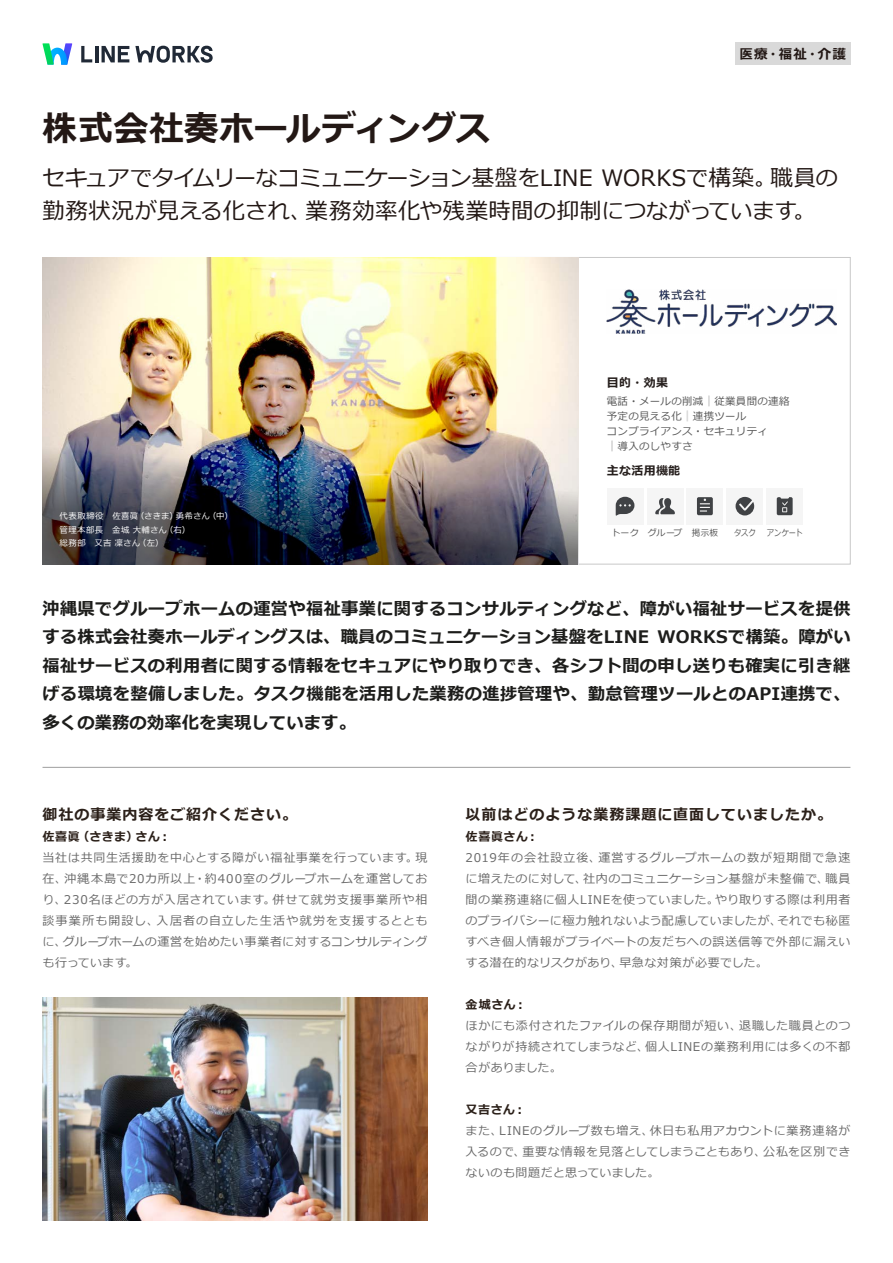
<style>
.page{position:relative;width:893px;height:1263px;background:#fff}
.page>*{position:absolute;margin:0;border:0;box-sizing:border-box;transform-origin:0 0}
.t1{font:700 34.5px "Meiryo";letter-spacing:.02em;color:#231815}
.t2{font:22.5px "Meiryo";letter-spacing:-.005em;color:#231815}
.t3{font:700 17.25px/28.5px "Meiryo";letter-spacing:.02em;color:#1d1d1b;text-align:right}
.t4{font:700 15px "Meiryo";letter-spacing:.065em;color:#2b2019}
.t5{font:700 13.5px "Meiryo";color:#231815}
.t6{font:12px/21px "Meiryo";letter-spacing:.045em;color:#6a6a6a}
.t7{font:12px/21px "Meiryo";letter-spacing:.025em;color:#6a6a6a}
.t8{font:12px/21px "Meiryo";letter-spacing:.005em;color:#6a6a6a}
.t9{font:700 12px "Meiryo";letter-spacing:.045em;color:#2b2019}
.t10{font:12px "Meiryo";letter-spacing:.08em;color:#6a6a6a}
.t11{font:12px/21px "Meiryo";letter-spacing:.02em;color:#6a6a6a}
.t12{font:12px "Meiryo";letter-spacing:.065em;color:#6a6a6a}
.t13{font:12px "Meiryo";letter-spacing:.01em;color:#6a6a6a}
.t14{font:12px "Meiryo";letter-spacing:.075em;color:#6a6a6a}
.t15{font:12px "Meiryo";letter-spacing:.09em;color:#6a6a6a}
.t16{font:700 12px "Meiryo";letter-spacing:.025em;color:#251e1c}
.t17{font:10.5px/15px "Meiryo";letter-spacing:.025em;color:#585858}
.t18{font:9px "Meiryo";letter-spacing:.025em;color:#585858;scale:.8 1}
.t19{font:9px "Meiryo";letter-spacing:.025em;color:#585858}
.t20{font:9px "Meiryo";letter-spacing:.025em;color:#585858;scale:.95 1}
.t21{font:8.4px/13.5px "Meiryo";letter-spacing:.045em;color:#fff}
.s1{font-size:10.05px;color:#dcdcdc}
</style>
<div class="page">
<svg style="left:42px;top:43px;width:30px;height:22px"></svg>
<svg style="left:81px;top:46px;width:11px;height:16px"></svg>
<hr style="left:95px;top:46px;width:4px;height:16px;background:#202936">
<svg style="left:102px;top:46px;width:27px;height:16px"></svg>
<svg style="left:135px;top:46px;width:78px;height:17px"></svg>
<img style="left:43px;top:257px;width:535px;height:167px">
<div style="left:735px;top:43px;width:115px;height:22px;background:#d9d9d9"></div>
<img style="left:607px;top:290px;width:229px;height:44px">
<hr style="left:43px;top:767px;width:807px;height:1px;background:#9e9e9e">
<img style="left:43px;top:997px;width:384px;height:223px">
<div style="left:607px;top:488px;width:36px;height:36px;background:#f5f5f5"></div>
<svg style="left:616px;top:497px;width:18px;height:19px"></svg>
<div style="left:647px;top:488px;width:36px;height:36px;background:#f5f5f5"></div>
<svg style="left:655px;top:498px;width:20px;height:16px"></svg>
<div style="left:687px;top:488px;width:36px;height:36px;background:#f5f5f5"></div>
<svg style="left:697px;top:497px;width:16px;height:18px"></svg>
<div style="left:727px;top:488px;width:36px;height:36px;background:#f5f5f5"></div>
<svg style="left:736px;top:497px;width:18px;height:18px"></svg>
<div style="left:766px;top:488px;width:37px;height:36px;background:#f5f5f5"></div>
<svg style="left:777px;top:497px;width:16px;height:18px"></svg>
<img style="left:43px;top:424px;width:535px;height:140px">
<h1 class="t1" style="left:43px;top:104px;width:449px">株式会社奏ホールディングス</h1>
<p class="t5" style="left:739px;top:44px;width:108px">医療・福祉・介護</p>
<h2 class="t2" style="left:43px;top:162px;width:736px">セキュアでタイムリーなコミュニケーション基盤をLINE WORKSで構築。</h2>
<h2 class="t2" style="left:771px;top:162px;width:69px">職員の</h2>
<h2 class="t2" style="left:43px;top:195px;width:271px">勤務状況が見える化され、</h2>
<h2 class="t2" style="left:306px;top:195px;width:493px">業務効率化や残業時間の抑制につながっています</h2>
<h2 class="t2" style="left:793px;top:195px;width:24px">。</h2>
<p class="t21" style="left:136px;top:510px;width:43px">（さきま）</p>
<p class="t21" style="left:208px;top:510px;width:26px">（中(</p>
<p class="t21" style="left:60px;top:510px;width:80px">代表取締役　佐喜眞</p>
<p class="t21" style="left:176px;top:510px;width:36px">勇希さん</p>
<p class="t21" style="left:165px;top:523px;width:27px">（右(</p>
<p class="t21" style="left:138px;top:523px;width:30px;text-indent:-79px">管理本部長　金城大輔さん（左(</p>
<p class="t21" style="left:60px;top:537px;width:82px">総務部　又吉凜さん</p>
<p class="t16" style="left:607px;top:374px;width:63px">目的・効果</p>
<p class="t17" style="left:607px;top:394px;width:184px">電話・メールの削減<span class="s1">｜</span>従業員間の連絡予定の見える化<span class="s1">｜</span>連携ツール<br>コンプライアンス・セキュリティ<br><span class="s1">｜</span>導入のしやすさ</p>
<p class="t16" style="left:607px;top:462px;width:75px">主な活用機能</p>
<p class="t19" style="left:611px;top:526px;width:29px">トーク</p>
<p class="t19" style="left:648px;top:526px;width:36px">グループ</p>
<p class="t20" style="left:692px;top:526px;width:29px">掲示板</p>
<p class="t18" style="left:734px;top:526px;width:28px">タスク</p>
<p class="t18" style="left:767px;top:526px;width:46px">アンケート</p>
<h3 class="t3" style="left:43px;top:595px;width:810px">沖縄県でグループホームの運営や福祉事業に関するコンサルティングなど、障がい福祉サービスを提供<br>WORKSで構築。障がい</h3>
<h3 class="t3" style="left:43px;top:623px;width:810px;text-align:left">する株式会社奏ホールディングスは、職員のコミュニケーション基盤をLINE<br>福祉サービスの利用者に関する情報をセキュアにやり取りでき、各シフト間の申し送りも確実に引き継げる環境を整備しました。タスク機能を活用した業務の進捗管理や、勤怠管理ツールとのAPI連携で、多くの業務の効率化を実現しています。</h3>
<p class="t4" style="left:43px;top:804px;width:256px">御社の事業内容をご紹介ください。</p>
<p class="t9" style="left:136px;top:828px;width:37px">さん：</p>
<p class="t9" style="left:43px;top:828px;width:39px">佐喜眞</p>
<p class="t9" style="left:77px;top:828px;width:62px">（さきま）</p>
<p class="t6" style="left:64px;top:848px;width:364px;text-indent:-22px">当社は共同生活援助を中心とする障がい福祉事業を行っています。沖縄本島で20カ所以上・約400室のグループホームを運営してお</p>
<p class="t6" style="left:415px;top:848px;width:13px">現</p>
<p class="t6" style="left:43px;top:869px;width:26px">在、</p>
<p class="t4" style="left:466px;top:804px;width:368px">以前はどのような業務課題に直面していましたか。</p>
<p class="t9" style="left:466px;top:828px;width:74px">佐喜眞さん：</p>
<p class="t12" style="left:598px;top:850px;width:253px">運営するグループホームの数が短期間で急速</p>
<p class="t15" style="left:466px;top:850px;width:137px">2019年の会社設立後、</p>
<p class="t6" style="left:583px;top:869px;width:247px">社内のコミュニケーション基盤が未整備で、</p>
<p class="t6" style="left:466px;top:869px;width:123px">に増えたのに対して、</p>
<p class="t6" style="left:826px;top:869px;width:26px">職員</p>
<p class="t6" style="left:64px;top:890px;width:213px">230名ほどの方が入居されています。</p>
<p class="t14" style="left:273px;top:892px;width:156px">併せて就労支援事業所や相</p>
<p class="t6" style="left:43px;top:890px;width:26px">り、</p>
<p class="t6" style="left:466px;top:890px;width:255px">間の業務連絡に個人LINEを使っていました。</p>
<p class="t7" style="left:715px;top:890px;width:137px">やり取りする際は利用者</p>
<p class="t10" style="left:157px;top:913px;width:272px">入居者の自立した生活や就労を支援するととも</p>
<p class="t6" style="left:63px;top:911px;width:366px;text-indent:-20px">談事業所も開設し、<br>グループホームの運営を始めたい事業者に対するコンサルティング</p>
<p class="t7" style="left:43px;top:932px;width:96px">に、<br>も行っています。</p>
<p class="t7" style="left:466px;top:911px;width:318px">のプライバシーに極力触れないよう配慮していましたが、</p>
<p class="t6" style="left:466px;top:932px;width:386px">すべき個人情報がプライベートの友だちへの誤送信等で外部に漏えい</p>
<p class="t6" style="left:619px;top:953px;width:150px">早急な対策が必要でした。</p>
<p class="t6" style="left:777px;top:911px;width:75px">それでも秘匿</p>
<p class="t8" style="left:466px;top:953px;width:159px">する潜在的なリスクがあり、</p>
<p class="t9" style="left:466px;top:996px;width:62px">金城さん：</p>
<p class="t6" style="left:645px;top:1016px;width:207px;text-indent:-180px">ほかにも添付されたファイルの保存期間が短い、<br>個人LINEの業務利用には多くの不都</p>
<p class="t6" style="left:739px;top:1016px;width:113px">退職した職員とのつ</p>
<p class="t8" style="left:466px;top:1037px;width:185px">ながりが持続されてしまうなど、合がありました。</p>
<p class="t9" style="left:466px;top:1101px;width:62px">又吉さん：</p>
<p class="t6" style="left:499px;top:1121px;width:156px">LINEのグループ数も増え、</p>
<p class="t6" style="left:650px;top:1121px;width:202px">休日も私用アカウントに業務連絡が</p>
<p class="t6" style="left:466px;top:1121px;width:38px">また、</p>
<p class="t13" style="left:523px;top:1144px;width:245px">重要な情報を見落としてしまうこともあり、</p>
<p class="t6" style="left:763px;top:1142px;width:89px">公私を区別でき</p>
<p class="t11" style="left:466px;top:1142px;width:195px">入るので、<br>ないのも問題だと思っていました。</p>
</div>
